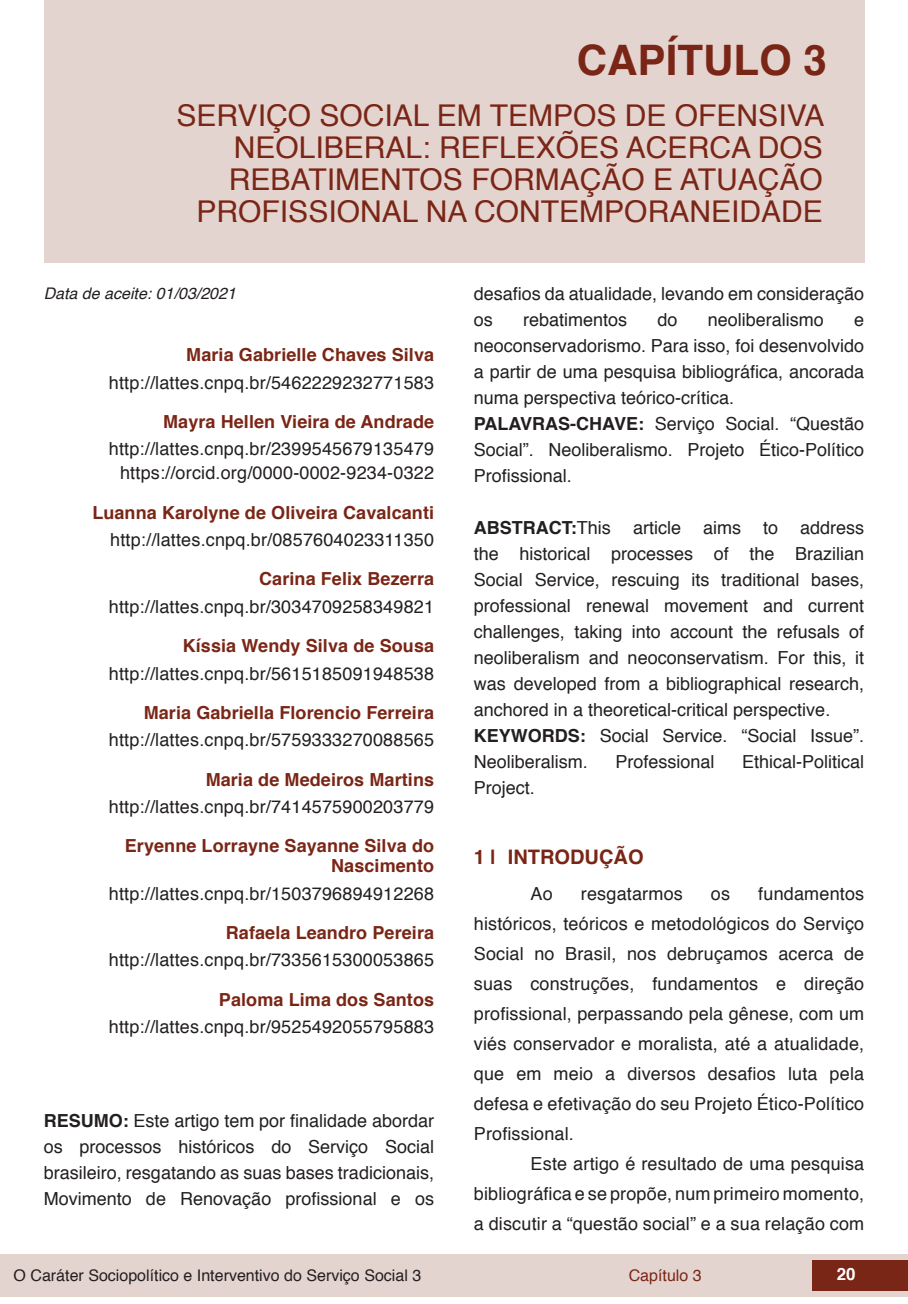
<style>
.page{position:relative;width:908px;height:1304px;background:#fff}
.page>*{position:absolute;margin:0;border:0;box-sizing:border-box;transform-origin:0 0}
.capítulos{font:700 42px "Helvetica";color:#7a2616}
.nome_artigos{font:30px/32px "Helvetica";color:#7a2616;text-align:right}
.t1{font:700 20px "Helvetica";color:#7a2616}
.Resumos_e_PC_TXT{font:18px/26px "Helvetica";color:#231f20;text-align:justify}
.txt{font:18px/30px "Helvetica";letter-spacing:.01em;color:#231f20;text-align:justify}
.info_autores{font:18px "Helvetica";letter-spacing:.01em;color:#231f20}
.nome_autores{font:700 18px/20px "Helvetica";letter-spacing:.005em;color:#7a2616;text-align:right}
.t2{font:700 16.8px "Helvetica";color:#fff}
.t3{font:16px "Helvetica";color:#231f20}
.t4{font:italic 16px "Helvetica";color:#231f20}
.t5{font:16px "Helvetica";color:#7a2616}
.s1{font-weight:700}
</style>
<div class="page">
<div style="left:0;top:1254px;width:906px;height:43px;background:#e4d4d0"></div>
<div style="left:812px;top:1261px;width:95px;height:30px;background:#7a2616"></div>
<div style="left:44px;top:0;width:819px;height:263px;background:#e4d4d0"></div>
<p class="capítulos" style="left:576px;top:26px;width:251px">CAPÍTULO 3</p>
<p class="nome_artigos" style="left:176px;top:101px;width:649px">SERVIÇO SOCIAL EM TEMPOS DE OFENSIVA NEOLIBERAL: REFLEXÕES ACERCA DOS REBATIMENTOS FORMAÇÃO E ATUAÇÃO PROFISSIONAL NA CONTEMPORANEIDADE</p>
<p class="t4" style="left:44px;top:280px;width:194px">Data de aceite: 01/03/2021</p>
<p class="nome_autores" style="left:186px;top:345px;width:249px">Maria Gabrielle Chaves Silva</p>
<p class="info_autores" style="left:109px;top:369px;width:326px">http://lattes.cnpq.br/5462229232771583</p>
<p class="nome_autores" style="left:163px;top:412px;width:272px">Mayra Hellen Vieira de Andrade</p>
<p class="info_autores" style="left:109px;top:435px;width:326px">http://lattes.cnpq.br/2399545679135479</p>
<p class="info_autores" style="left:120px;top:459px;width:315px">https://orcid.org/0000-0002-9234-0322</p>
<p class="nome_autores" style="left:92px;top:503px;width:343px">Luanna Karolyne de Oliveira Cavalcanti</p>
<p class="info_autores" style="left:110px;top:526px;width:325px">http://lattes.cnpq.br/0857604023311350</p>
<p class="nome_autores" style="left:259px;top:569px;width:176px">Carina Felix Bezerra</p>
<p class="info_autores" style="left:109px;top:593px;width:326px">http://lattes.cnpq.br/3034709258349821</p>
<p class="nome_autores" style="left:183px;top:636px;width:253px">Kíssia Wendy Silva de Sousa</p>
<p class="info_autores" style="left:109px;top:659px;width:326px">http://lattes.cnpq.br/5615185091948538</p>
<p class="nome_autores" style="left:144px;top:703px;width:292px">Maria Gabriella Florencio Ferreira</p>
<p class="info_autores" style="left:109px;top:726px;width:326px">http://lattes.cnpq.br/5759333270088565</p>
<p class="nome_autores" style="left:205px;top:769px;width:230px">Maria de Medeiros Martins</p>
<p class="info_autores" style="left:109px;top:793px;width:326px">http://lattes.cnpq.br/7414575900203779</p>
<p class="nome_autores" style="left:125px;top:836px;width:311px">Eryenne Lorrayne Sayanne Silva do<br>Nascimento</p>
<p class="info_autores" style="left:109px;top:879px;width:326px">http://lattes.cnpq.br/1503796894912268</p>
<p class="nome_autores" style="left:226px;top:923px;width:210px">Rafaela Leandro Pereira</p>
<p class="info_autores" style="left:109px;top:946px;width:326px">http://lattes.cnpq.br/7335615300053865</p>
<p class="nome_autores" style="left:219px;top:989px;width:216px">Paloma Lima dos Santos</p>
<p class="info_autores" style="left:109px;top:1013px;width:326px">http://lattes.cnpq.br/9525492055795883</p>
<p class="Resumos_e_PC_TXT" style="left:44px;top:1108px;width:392px"><span class="s1">RESUMO:</span> Este artigo tem por finalidade abordar os processos históricos do Serviço Social brasileiro, resgatando as suas bases tradicionais, Movimento de Renovação profissional e os</p>
<p class="Resumos_e_PC_TXT" style="left:473px;top:281px;width:392px">desafios da atualidade, levando em consideração os</p>
<p class="Resumos_e_PC_TXT" style="left:523px;top:307px;width:106px">rebatimentos</p>
<p class="Resumos_e_PC_TXT" style="left:657px;top:307px;width:22px">do</p>
<p class="Resumos_e_PC_TXT" style="left:707px;top:307px;width:118px">neoliberalismo</p>
<p class="Resumos_e_PC_TXT" style="left:473px;top:307px;width:392px;text-indent:380px">e neoconservadorismo. Para isso, foi desenvolvido a partir de uma pesquisa bibliográfica, ancorada numa perspectiva teórico-crítica.</p>
<p class="Resumos_e_PC_TXT" style="left:473px;top:411px;width:392px"><span class="s1">PALAVRAS-CHAVE:</span> Serviço Social. “Questão Social”. Neoliberalismo. Projeto Ético-Político Profissional.</p>
<p class="Resumos_e_PC_TXT" style="left:473px;top:515px;width:392px"><span class="s1">ABSTRACT:</span>This article aims to address the historical processes of the Brazilian Social Service, rescuing its traditional bases, professional renewal movement and current challenges, taking into account the refusals of neoliberalism and neoconservatism. For this, it was developed from a bibliographical research, anchored in a theoretical-critical perspective.</p>
<p class="Resumos_e_PC_TXT" style="left:473px;top:723px;width:392px"><span class="s1">KEYWORDS:</span> Social Service. “Social Issue”.<br>Neoliberalism.</p>
<p class="Resumos_e_PC_TXT" style="left:615px;top:749px;width:101px">Professional</p>
<p class="Resumos_e_PC_TXT" style="left:741px;top:749px;width:124px">Ethical-Political</p>
<p class="Resumos_e_PC_TXT" style="left:473px;top:775px;width:63px">Project.</p>
<p class="t1" style="left:473px;top:841px;width:171px">1 | INTRODUÇÃO</p>
<p class="txt" style="left:530px;top:879px;width:24px">Ao</p>
<p class="txt" style="left:580px;top:879px;width:103px">resgatarmos</p>
<p class="txt" style="left:710px;top:879px;width:21px">os</p>
<p class="txt" style="left:473px;top:879px;width:392px;text-indent:284px">fundamentos históricos, teóricos e metodológicos do Serviço Social no Brasil, nos debruçamos acerca de suas construções, fundamentos e direção profissional, perpassando pela gênese, com um viés conservador e moralista, até a atualidade, que em meio a diversos desafios luta pela defesa e efetivação do seu Projeto Ético-Político Profissional.</p>
<p class="txt" style="left:473px;top:1149px;width:392px;text-indent:57px">Este artigo é resultado de uma pesquisa bibliográfica e se propõe, num primeiro momento, a discutir a “questão social” e a sua relação com</p>
<p class="t3" style="left:14px;top:1263px;width:409px">O Caráter Sociopolítico e Interventivo do Serviço Social 3</p>
<p class="t5" style="left:628px;top:1263px;width:74px">Capítulo 3</p>
<p class="t2" style="left:836px;top:1261px;width:20px">20</p>
</div>
